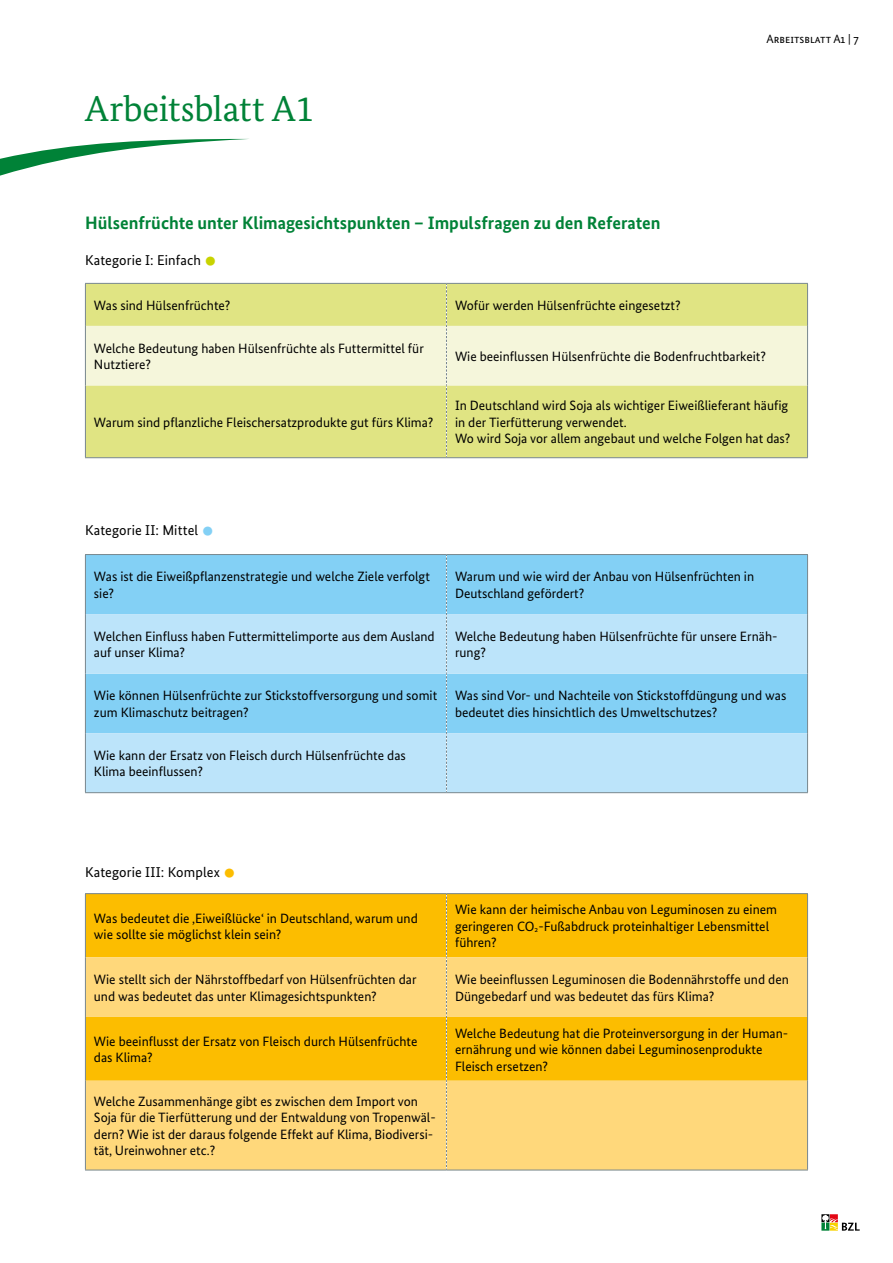
<style>
.page{position:relative;width:893px;height:1263px;background:#fff}
.page>*{position:absolute;margin:0;border:0;box-sizing:border-box;transform-origin:0 0}
.H3_Innen{font:36px "Bundes Serif";letter-spacing:-.005em;color:#008237}
.H4_innen{font:700 18px "Bundes Sans";color:#008237}
.A4_Fliesstext{font:14.25px "Bundes Sans";letter-spacing:.02em;color:#000}
.Tabelle_Fliesstext{font:13.5px/16.5px "Bundes Sans";color:#000}
.t1{font:12px "Bundes Sans";color:#000}
.s1{font-family:"Arial";font-size:21px;color:#c8d300}
.s2{font-family:"Arial";font-size:21px;color:#83d0f5}
.s3{font-family:"Arial";font-size:21px;color:#fcbd00}
</style>
<div class="page">
<svg style="left:821px;top:1214px;width:39px;height:17px"></svg>
<hr style="left:85px;top:283px;width:361px;height:1px;background:#78878e">
<hr style="left:446px;top:283px;width:362px;height:1px;background:#78878e">
<hr style="left:807px;top:284px;width:1px;height:42px;background:#78878e">
<hr style="left:807px;top:326px;width:1px;height:59px;background:#78878e">
<hr style="left:807px;top:385px;width:1px;height:72px;background:#78878e">
<hr style="left:85px;top:457px;width:361px;height:1px;background:#78878e">
<hr style="left:446px;top:457px;width:362px;height:1px;background:#78878e">
<svg style="left:85px;top:284px;width:722px;height:173px;background:#e7e9a1"></svg>
<div style="left:86px;top:555px;width:721px;height:59px;background:#83d0f5"></div>
<svg style="left:86px;top:614px;width:721px;height:178px;background:#a9ddf8"></svg>
<hr style="left:85px;top:554px;width:361px;height:1px;background:#78878e">
<hr style="left:85px;top:555px;width:1px;height:59px;background:#78878e">
<hr style="left:446px;top:554px;width:362px;height:1px;background:#78878e">
<hr style="left:807px;top:555px;width:1px;height:59px;background:#78878e">
<hr style="left:85px;top:614px;width:1px;height:60px;background:#78878e">
<hr style="left:807px;top:614px;width:1px;height:60px;background:#78878e">
<hr style="left:85px;top:674px;width:1px;height:59px;background:#78878e">
<hr style="left:807px;top:674px;width:1px;height:59px;background:#78878e">
<hr style="left:85px;top:733px;width:1px;height:59px;background:#78878e">
<hr style="left:807px;top:733px;width:1px;height:59px;background:#78878e">
<hr style="left:85px;top:792px;width:361px;height:1px;background:#78878e">
<hr style="left:446px;top:792px;width:362px;height:1px;background:#78878e">
<svg style="left:446px;top:555px;width:1px;height:237px"></svg>
<div style="left:86px;top:894px;width:721px;height:63px;background:#fcbd00"></div>
<svg style="left:86px;top:957px;width:721px;height:213px;background:#fdcf56"></svg>
<hr style="left:85px;top:893px;width:361px;height:1px;background:#78878e">
<hr style="left:85px;top:894px;width:1px;height:63px;background:#78878e">
<hr style="left:446px;top:893px;width:362px;height:1px;background:#78878e">
<hr style="left:807px;top:894px;width:1px;height:63px;background:#78878e">
<hr style="left:85px;top:957px;width:1px;height:60px;background:#78878e">
<hr style="left:807px;top:957px;width:1px;height:60px;background:#78878e">
<hr style="left:85px;top:1017px;width:1px;height:64px;background:#78878e">
<hr style="left:807px;top:1017px;width:1px;height:64px;background:#78878e">
<hr style="left:85px;top:1081px;width:1px;height:89px;background:#78878e">
<hr style="left:807px;top:1081px;width:1px;height:89px;background:#78878e">
<hr style="left:85px;top:1170px;width:361px;height:1px;background:#78878e">
<hr style="left:446px;top:1170px;width:362px;height:1px;background:#78878e">
<svg style="left:446px;top:894px;width:1px;height:276px"></svg>
<svg style="left:0;top:139px;width:247px;height:37px"></svg>
<p class="H3_Innen" style="left:85px;top:87px;width:230px">Arbeitsblatt A1</p>
<h4 class="H4_innen" style="left:85px;top:212px;width:577px">Hülsenfrüchte unter Klimagesichtspunkten – Impulsfragen zu den Referaten</h4>
<p class="A4_Fliesstext" style="left:85px;top:251px;width:133px">Kategorie I: Einfach <span class="s1">●</span></p>
<p class="t1" style="left:766px;top:32px;width:94px">Arbeitsblatt A1 | 7</p>
<p class="Tabelle_Fliesstext" style="left:94px;top:297px;width:138px">Was sind Hülsenfrüchte?</p>
<p class="Tabelle_Fliesstext" style="left:455px;top:297px;width:227px">Wofür werden Hülsenfrüchte eingesetzt?</p>
<p class="Tabelle_Fliesstext" style="left:94px;top:340px;width:331px">Welche Bedeutung haben Hülsenfrüchte als Futtermittel für<br>Nutztiere?</p>
<p class="Tabelle_Fliesstext" style="left:455px;top:348px;width:312px">Wie beeinflussen Hülsenfrüchte die Bodenfruchtbarkeit?</p>
<p class="Tabelle_Fliesstext" style="left:94px;top:414px;width:341px">Warum sind pflanzliche Fleischersatzprodukte gut fürs Klima?</p>
<p class="Tabelle_Fliesstext" style="left:455px;top:397px;width:335px">In Deutschland wird Soja als wichtiger Eiweißlieferant häufig in der Tierfütterung verwendet.</p>
<p class="Tabelle_Fliesstext" style="left:455px;top:430px;width:337px">Wo wird Soja vor allem angebaut und welche Folgen hat das?</p>
<p class="A4_Fliesstext" style="left:85px;top:521px;width:131px">Kategorie II: Mittel <span class="s2">●</span></p>
<p class="Tabelle_Fliesstext" style="left:94px;top:568px;width:337px">Was ist die Eiweißpflanzenstrategie und welche Ziele verfolgt sie?</p>
<p class="Tabelle_Fliesstext" style="left:455px;top:568px;width:301px">Warum und wie wird der Anbau von Hülsenfrüchten in<br>Deutschland gefördert?</p>
<p class="Tabelle_Fliesstext" style="left:94px;top:628px;width:342px">Welchen Einfluss haben Futtermittelimporte aus dem Ausland auf unser Klima?</p>
<p class="Tabelle_Fliesstext" style="left:455px;top:628px;width:324px">Welche Bedeutung haben Hülsenfrüchte für unsere Ernäh&shy;rung?</p>
<p class="Tabelle_Fliesstext" style="left:94px;top:687px;width:345px">Wie können Hülsenfrüchte zur Stickstoffversorgung und somit zum Klimaschutz beitragen?</p>
<p class="Tabelle_Fliesstext" style="left:455px;top:687px;width:333px">Was sind Vor- und Nachteile von Stickstoffdüngung und was bedeutet dies hinsichtlich des Umweltschutzes?</p>
<p class="Tabelle_Fliesstext" style="left:94px;top:747px;width:313px">Wie kann der Ersatz von Fleisch durch Hülsenfrüchte das<br>Klima beeinflussen?</p>
<p class="A4_Fliesstext" style="left:85px;top:863px;width:152px">Kategorie III: Komplex <span class="s3">●</span></p>
<p class="Tabelle_Fliesstext" style="left:94px;top:909px;width:325px">Was bedeutet die ‚Eiweißlücke‘ in Deutschland, warum und wie sollte sie möglichst klein sein?</p>
<p class="Tabelle_Fliesstext" style="left:455px;top:901px;width:324px">Wie kann der heimische Anbau von Leguminosen zu einem geringeren CO<sub>2</sub>-Fußabdruck proteinhaltiger Lebensmittel</p>
<p class="Tabelle_Fliesstext" style="left:455px;top:934px;width:43px">führen?</p>
<p class="Tabelle_Fliesstext" style="left:94px;top:971px;width:324px">Wie stellt sich der Nährstoffbedarf von Hülsenfrüchten dar und was bedeutet das unter Klimagesichtspunkten?</p>
<p class="Tabelle_Fliesstext" style="left:455px;top:971px;width:335px">Wie beeinflussen Leguminosen die Bodennährstoffe und den<br>Düngebedarf und was bedeutet das fürs Klima?</p>
<p class="Tabelle_Fliesstext" style="left:94px;top:1033px;width:325px">Wie beeinflusst der Ersatz von Fleisch durch Hülsenfrüchte das Klima?</p>
<p class="Tabelle_Fliesstext" style="left:455px;top:1024px;width:335px">Welche Bedeutung hat die Proteinversorgung in der Human&shy;ernährung und wie können dabei Leguminosenprodukte<br>Fleisch ersetzen?</p>
<p class="Tabelle_Fliesstext" style="left:94px;top:1093px;width:343px">Welche Zusammenhänge gibt es zwischen dem Import von Soja für die Tierfütterung und der Entwaldung von Tropenwäl&shy;dern? Wie ist der daraus folgende Effekt auf Klima, Biodiversi&shy;tät, Ureinwohner etc.?</p>
</div>
